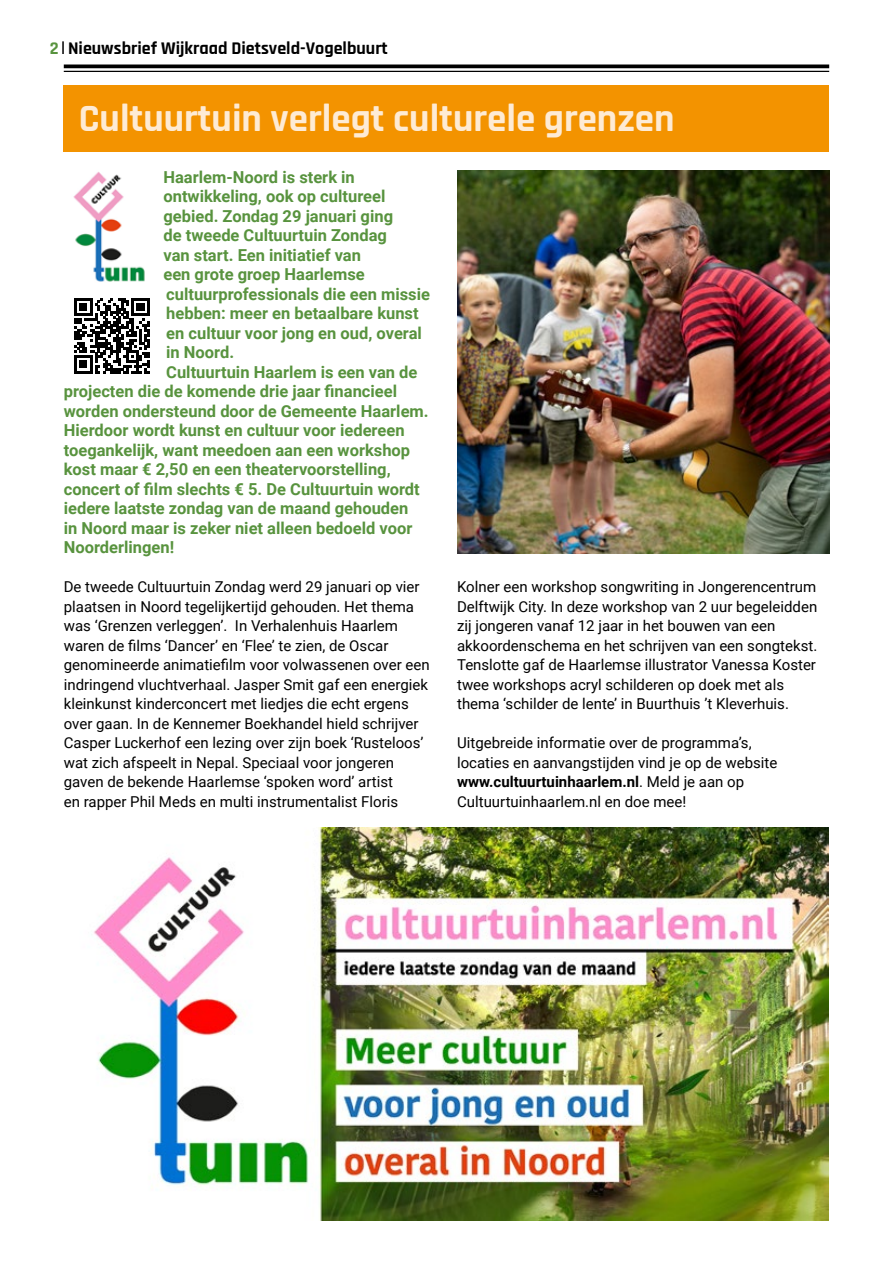
<style>
.page{position:relative;width:893px;height:1263px;background:#fff}
.page>*{position:absolute;margin:0;border:0;box-sizing:border-box;transform-origin:0 0}
.t1{font:700 39px "Rajdhani";color:#feebd4}
.t2{font:700 18px "Rajdhani";color:#000}
.t3{font:700 16.5px "Roboto";color:#58933e}
.t4{font:15px/19.5px "Roboto";color:#000}
.s1{color:#58933e}
.s2{font-weight:700}
</style>
<div class="page">
<hr style="left:64px;top:65px;width:765px;height:3px;background:#000">
<hr style="left:64px;top:71px;width:765px;height:1px;background:#000">
<svg style="left:62px;top:41px;width:2px;height:13px"></svg>
<div style="left:64px;top:85px;width:765px;height:66px;background:#f39300"></div>
<svg style="left:74px;top:298px;width:76px;height:75px"></svg>
<img style="left:457px;top:171px;width:372px;height:382px">
<img style="left:73px;top:172px;width:72px;height:110px">
<img style="left:93px;top:828px;width:735px;height:392px">
<p class="t2" style="left:50px;top:37px;width:340px"><span class="s1">2</span> Nieuwsbrief Wijkraad Dietsveld-Vogelbuurt</p>
<h1 class="t1" style="left:79px;top:95px;width:597px">Cultuurtuin verlegt culturele grenzen</h1>
<p class="t3" style="left:163px;top:165px;width:193px">Haarlem-Noord is sterk in</p>
<p class="t3" style="left:163px;top:185px;width:223px">ontwikkeling, ook op cultureel</p>
<p class="t3" style="left:163px;top:204px;width:231px">gebied. Zondag 29 januari ging</p>
<p class="t3" style="left:163px;top:224px;width:225px">de tweede Cultuurtuin Zondag</p>
<p class="t3" style="left:163px;top:243px;width:199px">van start. Een initiatief van</p>
<p class="t3" style="left:163px;top:263px;width:203px">een grote groep Haarlemse</p>
<p class="t3" style="left:166px;top:282px;width:265px">cultuurprofessionals die een missie</p>
<p class="t3" style="left:166px;top:302px;width:254px">hebben: meer en betaalbare kunst</p>
<p class="t3" style="left:166px;top:321px;width:257px">en cultuur voor jong en oud, overal</p>
<p class="t3" style="left:166px;top:341px;width:69px">in Noord.</p>
<p class="t3" style="left:166px;top:360px;width:253px">Cultuurtuin Haarlem is een van de</p>
<p class="t3" style="left:64px;top:380px;width:335px">projecten die de komende drie jaar financieel</p>
<p class="t3" style="left:64px;top:399px;width:366px">worden ondersteund door de Gemeente Haarlem.</p>
<p class="t3" style="left:64px;top:419px;width:342px">Hierdoor wordt kunst en cultuur voor iedereen</p>
<p class="t3" style="left:64px;top:438px;width:348px">toegankelijk, want meedoen aan een workshop</p>
<p class="t3" style="left:64px;top:458px;width:328px">kost maar € 2,50 en een theatervoorstelling,</p>
<p class="t3" style="left:64px;top:477px;width:358px">concert of film slechts € 5. De Cultuurtuin wordt</p>
<p class="t3" style="left:64px;top:497px;width:346px">iedere laatste zondag van de maand gehouden</p>
<p class="t3" style="left:64px;top:516px;width:350px">in Noord maar is zeker niet alleen bedoeld voor</p>
<p class="t3" style="left:64px;top:536px;width:112px">Noorderlingen!</p>
<p class="t4" style="left:64px;top:576px;width:367px">De tweede Cultuurtuin Zondag werd 29 januari op vier plaatsen in Noord tegelijkertijd gehouden. Het thema was ‘Grenzen verleggen’. In Verhalenhuis Haarlem waren de films ‘Dancer’ en ‘Flee’ te zien, de Oscar genomineerde animatiefilm voor volwassenen over een indringend vluchtverhaal. Jasper Smit gaf een energiek kleinkunst kinderconcert met liedjes die echt ergens over gaan. In de Kennemer Boekhandel hield schrijver Casper Luckerhof een lezing over zijn boek ‘Rusteloos’ wat zich afspeelt in Nepal. Speciaal voor jongeren gaven de bekende Haarlemse ‘spoken word’ artist<br>en rapper Phil Meds en multi instrumentalist Floris</p>
<p class="t4" style="left:457px;top:576px;width:362px">Kolner een workshop songwriting in Jongerencentrum Delftwijk City. In deze workshop van 2 uur begeleidden zij jongeren vanaf 12 jaar in het bouwen van een akkoordenschema en het schrijven van een songtekst.<br>Tenslotte gaf de Haarlemse illustrator Vanessa Koster twee workshops acryl schilderen op doek met als thema ‘schilder de lente’ in Buurthuis ’t Kleverhuis.</p>
<p class="t4" style="left:457px;top:732px;width:322px">Uitgebreide informatie over de programma’s, locaties en aanvangstijden vind je op de website <span class="s2">www.cultuurtuinhaarlem.nl</span>. Meld je aan op Cultuurtuinhaarlem.nl en doe mee!</p>
</div>
